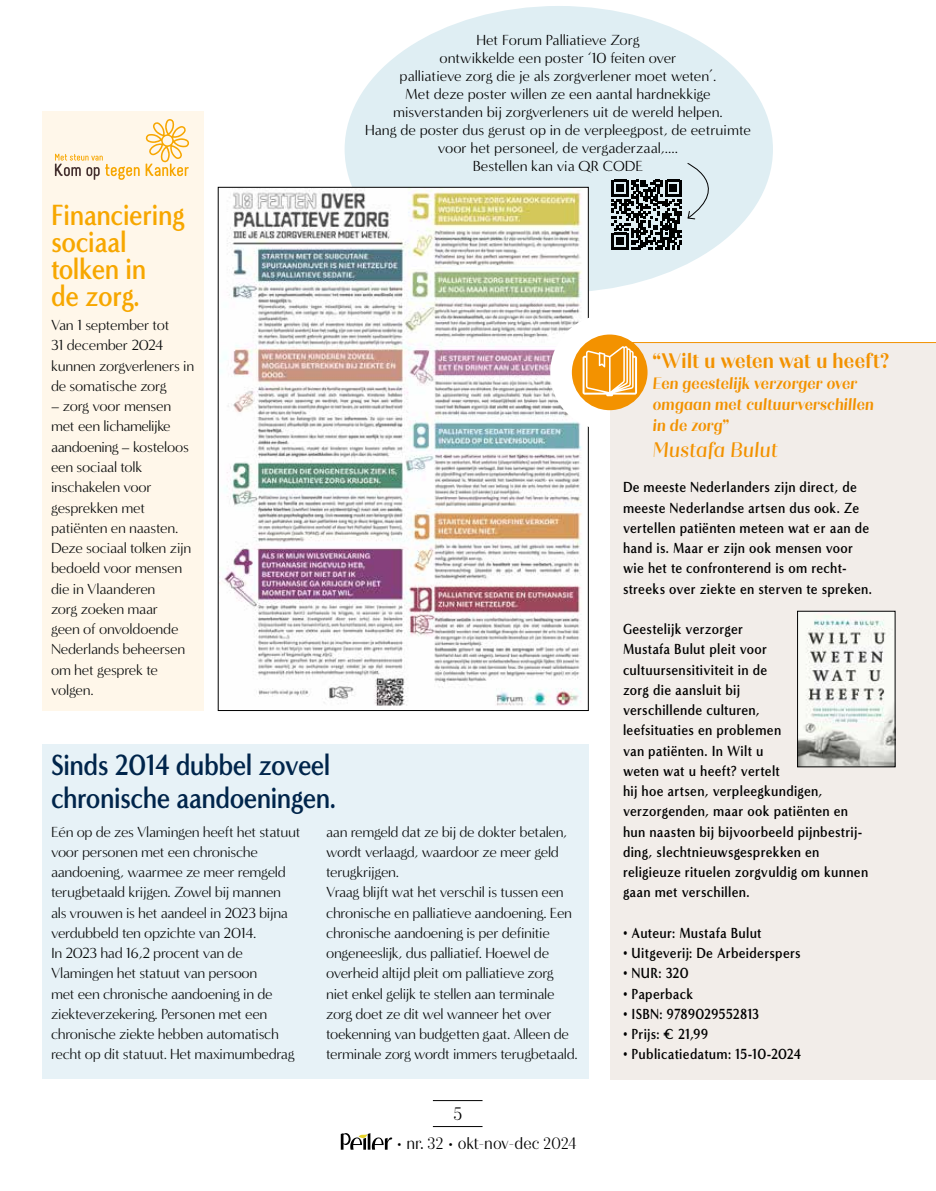
<style>
.page{position:relative;width:936px;height:1191px;background:#fff}
.page>*{position:absolute;margin:0;border:0;box-sizing:border-box;transform-origin:0 0}
.t1{font:700 30px/33px "Minerva Modern";letter-spacing:-.02em;color:#00254b;scale:.85 1}
.t2{font:700 30px/27px "Minerva Modern";letter-spacing:-.015em;color:#f7a700;scale:.85 1}
.t3{font:700 21px "Quiche Display";letter-spacing:.015em;color:#f39200;scale:.85 1}
.t4{font:italic 500 21px "Quiche Display";letter-spacing:.02em;color:#f39200;scale:.85 1}
.t5{font:18px "Quiche Display";color:#000;scale:.85 1}
.t6{font:italic 700 16.5px/21px "Quiche Display";letter-spacing:.02em;color:#f39200;scale:.85 1}
.t7{font:16.5px "Quiche Display";color:#000}
.t8{font:15px/20.2px "Minerva Modern";letter-spacing:-.02em;color:#0b0d0d}
.t9{font:700 15px/20.2px "Minerva Modern";letter-spacing:.025em;color:#000;scale:.85 1}
.t10{font:15px/18px "Minerva Modern";color:#000;text-align:center}
.t11{font:700 15px "Minerva Modern";color:#000;scale:.85 1}
.s1{font-style:normal}
</style>
<div class="page">
<hr style="left:433px;top:1100px;width:49px;height:1px;background:#000">
<hr style="left:433px;top:1126px;width:49px;height:1px;background:#000">
<svg style="left:341px;top:1133px;width:51px;height:16px"></svg>
<div style="left:344px;top:6px;width:429px;height:286px;background:#dfeef3;border-radius:50%"></div>
<img style="left:223px;top:189px;width:363px;height:517px">
<svg style="left:611px;top:163px;width:120px;height:87px"></svg>
<div style="left:550px;top:314px;width:116px;height:116px;background:#fff;border-radius:50%"></div>
<div style="left:43px;top:744px;width:545px;height:335px;background:#e7f2f7"></div>
<div style="left:43px;top:111px;width:161px;height:600px;background:#fff7ea"></div>
<svg style="left:55px;top:119px;width:134px;height:61px"></svg>
<div style="left:610px;top:342px;width:325px;height:737px;background:#f2ede9"></div>
<hr style="left:618px;top:342px;width:317px;height:1px;background:#f39200">
<img style="left:799px;top:613px;width:94px;height:152px">
<div style="left:797px;top:611px;width:98px;height:156px;border:1px solid #000"></div>
<div style="left:572px;top:334px;width:75px;height:76px;background:#f39200;border-radius:50%"></div>
<svg style="left:582px;top:346px;width:55px;height:50px"></svg>
<p class="t10" style="left:365px;top:31px;width:387px">Het Forum Palliatieve Zorg<br>ontwikkelde een poster ‘10 feiten over<br>palliatieve zorg die je als zorgverlener moet weten’.<br>Met deze poster willen ze een aantal hardnekkige misverstanden bij zorgverleners uit de wereld helpen.<br>Hang de poster dus gerust op in de verpleegpost, de eetruimte voor het personeel, de vergaderzaal,....<br>Bestellen kan via QR CODE</p>
<h1 class="t2" style="left:51px;top:201px;width:159px">Financiering sociaal tolken in<br>de zorg.</h1>
<p class="t8" style="left:51px;top:315px;width:145px">Van 1 september tot<br>31 december 2024 kunnen zorgverleners in de somatische zorg</p>
<p class="t8" style="left:51px;top:396px;width:142px">– zorg voor mensen met een lichamelijke aandoening – kosteloos een sociaal tolk inschakelen voor gesprekken met patiënten en naasten.<br>Deze sociaal tolken zijn bedoeld voor mensen die in Vlaanderen<br>zorg zoeken maar<br>geen of onvoldoende<br>Nederlands beheersen om het gesprek te volgen.</p>
<h1 class="t1" style="left:51px;top:748px;width:336px">Sinds 2014 dubbel zoveel chronische aandoeningen.</h1>
<p class="t8" style="left:51px;top:821px;width:251px">Eén op de zes Vlamingen heeft het statuut voor personen met een chronische aandoening, waarmee ze meer remgeld terugbetaald krijgen. Zowel bij mannen<br>als vrouwen is het aandeel in 2023 bijna verdubbeld ten opzichte van 2014.<br>In 2023 had 16,2 procent van de Vlamingen het statuut van persoon<br>met een chronische aandoening in de ziekteverzekering. Personen met een chronische ziekte hebben automatisch recht op dit statuut. Het maximumbedrag</p>
<p class="t8" style="left:326px;top:821px;width:253px">aan remgeld dat ze bij de dokter betalen, wordt verlaagd, waardoor ze meer geld terugkrijgen.<br>Vraag blijft wat het verschil is tussen een chronische en palliatieve aandoening. Een chronische aandoening is per definitie ongeneeslijk, dus palliatief. Hoewel de overheid altijd pleit om palliatieve zorg niet enkel gelijk te stellen aan terminale zorg doet ze dit wel wanneer het over toekenning van budgetten gaat. Alleen de terminale zorg wordt immers terugbetaald.</p>
<p class="t5" style="left:453px;top:1103px;width:12px">5</p>
<p class="t7" style="left:397px;top:1133px;width:181px">• nr. 32 • okt-nov-dec 2024</p>
<h2 class="t3" style="left:652px;top:348px;width:279px">“Wilt u weten wat u heeft?</h2>
<p class="t6" style="left:652px;top:373px;width:261px">Een geestelijk verzorger over omgaan met cultuurverschillen in de zorg<span class="s1">”</span></p>
<h2 class="t4" style="left:652px;top:437px;width:149px">Mustafa Bulut</h2>
<p class="t9" style="left:623px;top:477px;width:294px">De meeste Nederlanders zijn direct, de meeste Nederlandse artsen dus ook. Ze vertellen patiënten meteen wat er aan de hand is. Maar er zijn ook mensen voor wie het te confronterend is om recht&shy;streeks over ziekte en sterven te spreken.</p>
<p class="t9" style="left:623px;top:619px;width:290px">Geestelijk verzorger<br>Mustafa Bulut pleit voor cultuursensitiviteit in de<br>zorg die aansluit bij<br>verschillende culturen,<br>leefsituaties en problemen<br>van patiënten. In Wilt u<br>weten wat u heeft? vertelt<br>hij hoe artsen, verpleegkundigen, verzorgenden, maar ook patiënten en hun naasten bij bijvoorbeeld pijnbestrij&shy;ding, slechtnieuwsgesprekken en religieuze rituelen zorgvuldig om kunnen gaan met verschillen.</p>
<p class="t9" style="left:623px;top:922px;width:165px">• Auteur: Mustafa Bulut</p>
<p class="t9" style="left:623px;top:943px;width:210px">• Uitgeverij: De Arbeiderspers</p>
<p class="t9" style="left:623px;top:963px;width:79px">• NUR: 320</p>
<p class="t9" style="left:623px;top:983px;width:84px">• Paperback</p>
<p class="t11" style="left:623px;top:1005px;width:162px">• ISBN: 9789029552813</p>
<p class="t9" style="left:623px;top:1024px;width:102px">• Prijs: € 21,99</p>
<p class="t9" style="left:623px;top:1044px;width:211px">• Publicatiedatum: 15-10-2024</p>
</div>
